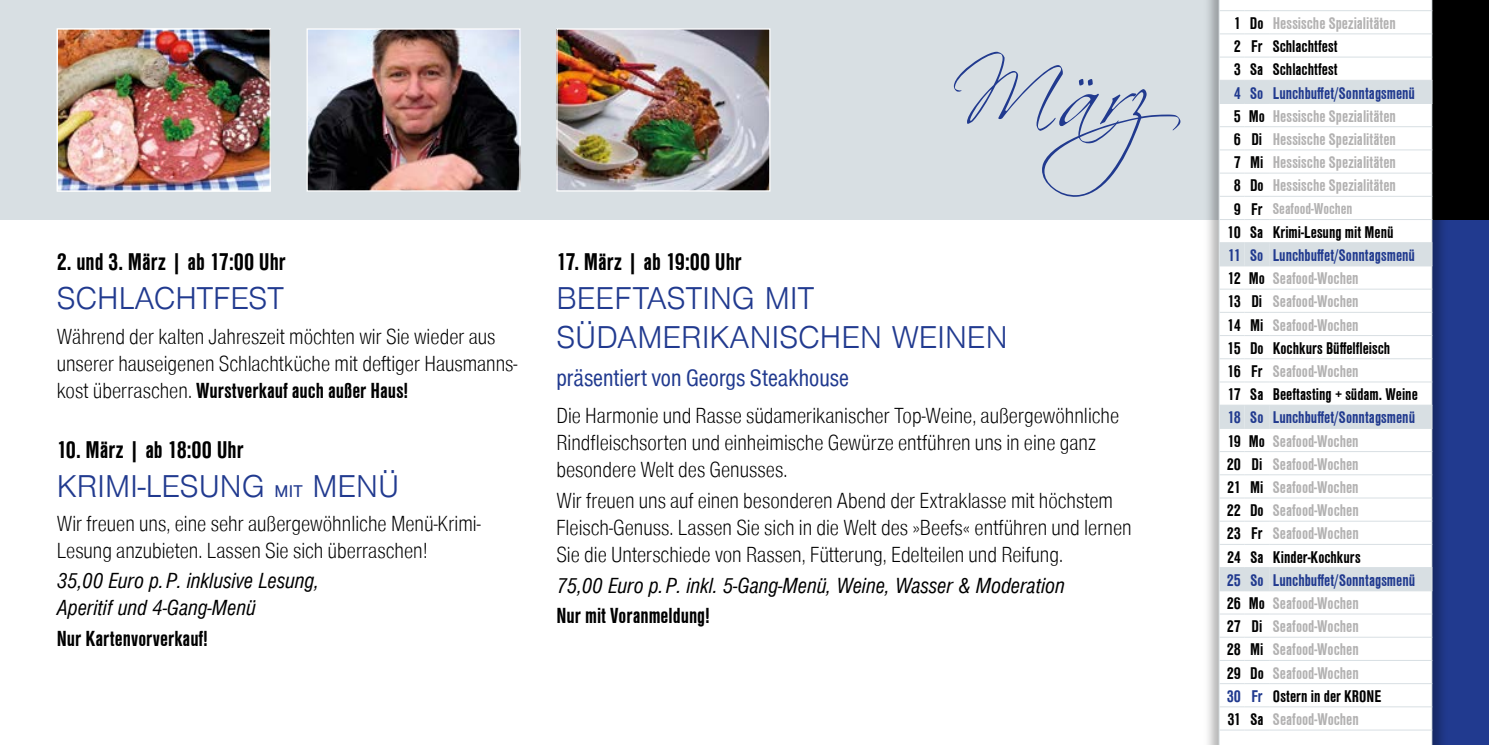
<style>
.page{position:relative;width:1489px;height:745px;background:#fff}
.page>*{position:absolute;margin:0;border:0;box-sizing:border-box;transform-origin:0 0}
.t1{font:90px "Scriptina";color:#213a8f}
.t2{font:32.5px/39px "Sans CE Light";color:#213a8f}
.t3{font:25px "Sans Cd CE Bold";color:#000}
.t4{font:25px "Sans Cd CE";color:#213a8f}
.t5{font:22.5px/27px "Sans Cd CE Light";color:#000}
.t6{font:22.5px/27px "Sans Cd CE Italic";color:#000}
.t7{font:22.5px "Sans Cd CE Bold";color:#000}
.t8{font:17.5px/23.2px "Sans Cd CE Bold";color:#b3b2b2}
.t9{font:17.5px/23.2px "Sans Cd CE Bold";color:#000}
.t10{font:16.25px "Sans Cd CE Bold";color:#b3b2b2}
.s1{font-family:"Sans Cd CE Light"}
.s2{font-family:"Sans CE";font-size:17.5px}
.s3{color:#b3b2b2}
.s4{color:#213a8f}
.s5{color:#000}
.s6{font-size:17.5px;color:#000}
</style>
<div class="page">
<div style="left:0;top:0;width:1488px;height:220px;background:#d8dfe3"></div>
<div style="left:1431px;top:220px;width:57px;height:524px;background:#213a8f"></div>
<div style="left:1431px;top:0;width:57px;height:220px;background:#000"></div>
<div style="left:1217px;top:0;width:231px;height:744px;background:#000;opacity:.3"></div>
<div style="left:1202px;top:0;width:232px;height:744px;background:#000;opacity:.3"></div>
<img style="left:558px;top:30px;width:210px;height:159px">
<div style="left:556px;top:28px;width:214px;height:163px;border:1px solid #fff"></div>
<svg style="left:1218px;top:0;width:213px;height:744px"></svg>
<img style="left:59px;top:30px;width:210px;height:159px">
<img style="left:308px;top:30px;width:210px;height:159px">
<div style="left:306px;top:28px;width:214px;height:163px;border:1px solid #fff"></div>
<div style="left:57px;top:28px;width:214px;height:163px;border:1px solid #fff"></div>
<p class="t3" style="left:57px;top:248px;width:230px">2. und 3. März | ab 17:00 Uhr</p>
<h2 class="t2" style="left:57px;top:280px;width:229px">SCHLACHTFEST</h2>
<p class="t5" style="left:57px;top:322px;width:462px">Während der kalten Jahreszeit möchten wir Sie wieder aus unserer hauseigenen Schlachtküche mit deftiger Hausmanns-</p>
<p class="t7" style="left:57px;top:377px;width:353px"><span class="s1">kost überraschen.</span> Wurstverkauf auch außer Haus!</p>
<p class="t3" style="left:57px;top:435px;width:188px">10. März | ab 18:00 Uhr</p>
<h2 class="t2" style="left:57px;top:467px;width:344px">KRIMI-LESUNG <span class="s2">MIT</span> MENÜ</h2>
<p class="t5" style="left:57px;top:510px;width:425px">Wir freuen uns, eine sehr außergewöhnliche Menü-Krimi-<br>Lesung anzubieten. Lassen Sie sich überraschen!</p>
<p class="t6" style="left:57px;top:567px;width:264px">35,00 Euro p. P. inklusive Lesung,<br>Aperitif und 4-Gang-Menü</p>
<p class="t7" style="left:57px;top:625px;width:153px">Nur Kartenvorverkauf!</p>
<h1 class="t1" style="left:951px;top:39px;width:314px">März</h1>
<p class="t3" style="left:556px;top:248px;width:187px">17. März | ab 19:00 Uhr</p>
<h2 class="t2" style="left:556px;top:280px;width:452px">BEEFTASTING MIT<br>SÜDAMERIKANISCHEN WEINEN</h2>
<p class="t4" style="left:556px;top:363px;width:294px">präsentiert von Georgs Steakhouse</p>
<p class="t5" style="left:556px;top:402px;width:564px">Die Harmonie und Rasse südamerikanischer Top-Weine, außergewöhnliche<br>Rindfleischsorten und einheimische Gewürze entführen uns in eine ganz besondere Welt des Genusses.</p>
<p class="t5" style="left:556px;top:487px;width:577px">Wir freuen uns auf einen besonderen Abend der Extraklasse mit höchstem<br>Fleisch-Genuss. Lassen Sie sich in die Welt des »Beefs« entführen und lernen<br>Sie die Unterschiede von Rassen, Fütterung, Edelteilen und Reifung.</p>
<p class="t6" style="left:556px;top:571px;width:510px">75,00 Euro p. P. inkl. 5-Gang-Menü, Weine, Wasser &amp; Moderation</p>
<p class="t7" style="left:556px;top:603px;width:155px">Nur mit Voranmeldung!</p>
<p class="t9" style="left:1233px;top:12px;width:164px">1 Do <span class="s3">Hessische Spezialitäten<br></span>2 Fr Schlachtfest<br>3 Sa Schlachtfest</p>
<p class="t8" style="left:1233px;top:81px;width:183px"><span class="s4">4 So Lunchbuffet/Sonntagsmenü<br></span><span class="s5">5 Mo</span> Hessische Spezialitäten<br><span class="s5">6 Di</span> Hessische Spezialitäten<br><span class="s5">7 Mi</span> Hessische Spezialitäten<br><span class="s5">8 Do</span> Hessische Spezialitäten</p>
<p class="t10" style="left:1233px;top:199px;width:120px"><span class="s6">9 Fr</span> Seafood-Wochen</p>
<p class="t9" style="left:1227px;top:220px;width:168px">10 Sa Krimi-Lesung mit Menü</p>
<p class="t9" style="left:1227px;top:244px;width:192px"><span class="s4">11 So Lunchbuffet/Sonntagsmenü<br></span>12 Mo <span class="s3">Seafood-Wochen<br></span>13 Di <span class="s3">Seafood-Wochen<br></span>14 Mi <span class="s3">Seafood-Wochen<br></span>15 Do Kochkurs Büffelfleisch<br>16 Fr <span class="s3">Seafood-Wochen<br></span>17 Sa Beeftasting + südam. Weine</p>
<p class="t8" style="left:1226px;top:406px;width:190px"><span class="s4">18 So Lunchbuffet/Sonntagsmenü<br></span><span class="s5">19 Mo</span> Seafood-Wochen<br><span class="s5">20 Di</span> Seafood-Wochen<br><span class="s5">21 Mi</span> Seafood-Wochen<br><span class="s5">22 Do</span> Seafood-Wochen<br><span class="s5">23 Fr</span> Seafood-Wochen<br><span class="s5">24 Sa Kinder-Kochkurs</span></p>
<p class="t8" style="left:1226px;top:568px;width:190px"><span class="s4">25 So Lunchbuffet/Sonntagsmenü<br></span><span class="s5">26 Mo</span> Seafood-Wochen<br><span class="s5">27 Di</span> Seafood-Wochen<br><span class="s5">28 Mi</span> Seafood-Wochen<br><span class="s5">29 Do</span> Seafood-Wochen<br><span class="s4">30 Fr</span> <span class="s5">Ostern in der KRONE<br>31 Sa</span> Seafood-Wochen</p>
</div>
